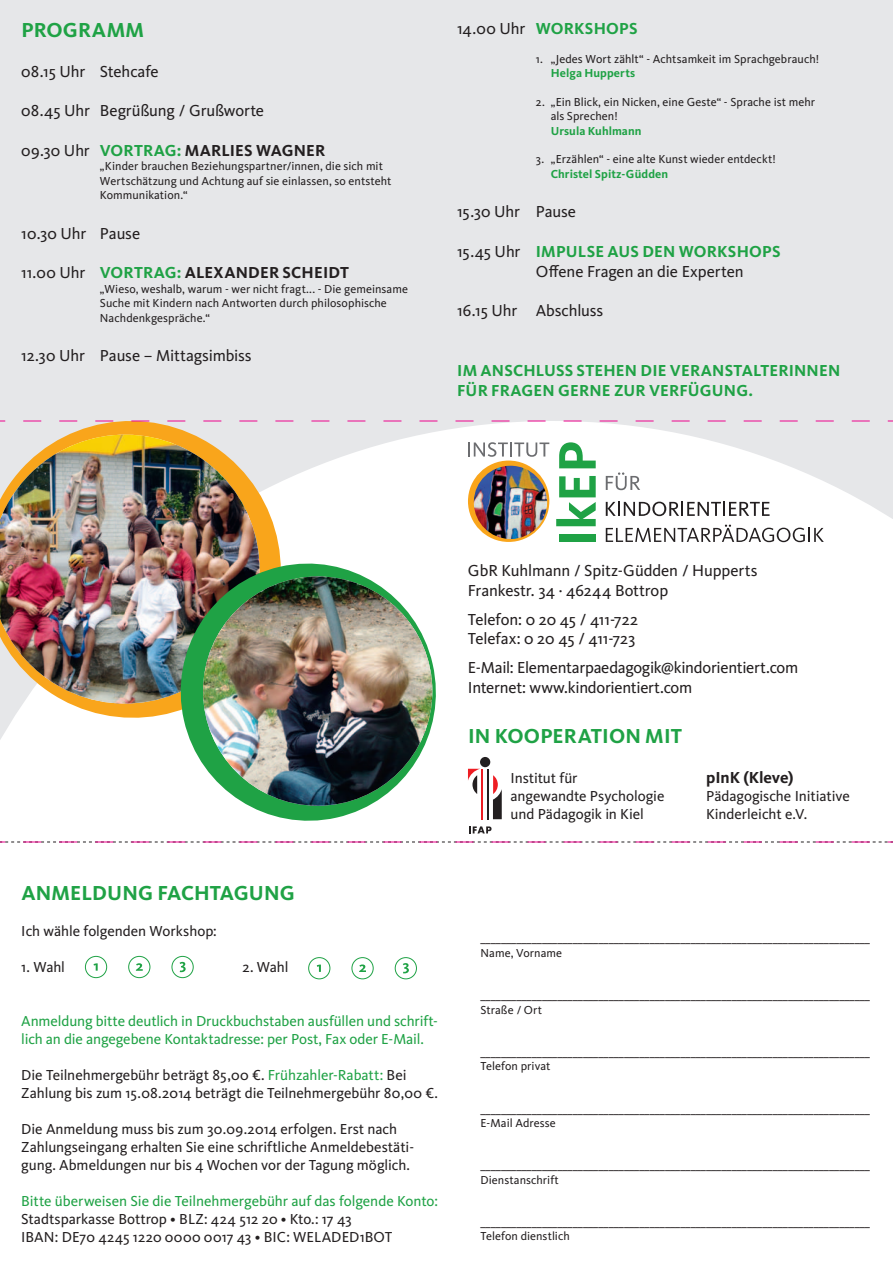
<style>
.page{position:relative;width:893px;height:1263px;background:#e6e7e9}
.page>*{position:absolute;margin:0;border:0;box-sizing:border-box;transform-origin:0 0}
.t1{font:700 21px "Kievit Pro";letter-spacing:.01em;color:#1fa245}
.t2{font:16.5px/19.8px "Kievit Pro";letter-spacing:-.01em;color:#231f20}
.t3{font:700 16.5px/19.8px "Kievit Pro";letter-spacing:.01em;color:#1fa245}
.t4{font:700 16.5px "Kievit Pro";letter-spacing:.01em;color:#231f20}
.t5{font:15px/18px "Kievit Pro";letter-spacing:-.005em;color:#231f20}
.t6{font:15px/18px "Kievit Pro";letter-spacing:-.005em;color:#1fa245}
.t7{font:12.75px "Kievit Pro";color:#231f20}
.t8{font:12px/14.4px "Kievit Pro";letter-spacing:.005em;color:#231f20}
.t9{font:700 12px "Kievit Pro";letter-spacing:.01em;color:#1fa245}
.s1{font-weight:400}
.s2{color:#1fa245}
.s3{font-weight:400;color:#231f20}
.s4{font-weight:700;color:#1fa245}
</style>
<div class="page">
<div style="left:0;top:422px;width:893px;height:841px;background:#fff"></div>
<svg style="left:468px;top:442px;width:81px;height:15px"></svg>
<svg style="left:606px;top:502px;width:163px;height:14px;background:#b3b2b2"></svg>
<svg style="left:606px;top:524px;width:218px;height:18px;background:#cac9ca"></svg>
<svg style="left:606px;top:472px;width:34px;height:18px"></svg>
<div style="left:559px;top:534px;width:37px;height:8px;background:#1fa245"></div>
<svg style="left:556px;top:476px;width:40px;height:50px;background:#8dcfa0"></svg>
<svg style="left:559px;top:442px;width:37px;height:26px"></svg>
<svg style="left:468px;top:461px;width:81px;height:81px"></svg>
<img style="left:474px;top:466px;width:73px;height:73px;border-radius:36px">
<svg style="left:0;top:420px;width:301px;height:318px;fill:#fff"></svg>
<svg style="left:0;top:420px;width:278px;height:302px"></svg>
<img style="left:0;top:435px;width:278px;height:273px">
<img style="left:168px;top:551px;width:280px;height:282px">
<img style="left:203px;top:576px;width:229px;height:230px;border-radius:115px">
<div style="left:172px;top:956px;width:22px;height:22px;border:1px solid #1fa245;border-radius:50%"></div>
<svg style="left:180px;top:962px;width:6px;height:10px"></svg>
<div style="left:85px;top:956px;width:22px;height:22px;border:1px solid #1fa245;border-radius:50%"></div>
<svg style="left:94px;top:963px;width:4px;height:8px"></svg>
<div style="left:128px;top:956px;width:22px;height:22px;border:1px solid #1fa245;border-radius:50%"></div>
<svg style="left:136px;top:963px;width:7px;height:8px"></svg>
<div style="left:395px;top:957px;width:22px;height:22px;border:1px solid #1fa245;border-radius:50%"></div>
<svg style="left:403px;top:963px;width:6px;height:10px"></svg>
<div style="left:308px;top:957px;width:22px;height:22px;border:1px solid #1fa245;border-radius:50%"></div>
<svg style="left:317px;top:964px;width:4px;height:8px"></svg>
<div style="left:352px;top:957px;width:22px;height:22px;border:1px solid #1fa245;border-radius:50%"></div>
<svg style="left:359px;top:964px;width:7px;height:8px"></svg>
<div style="left:468px;top:757px;width:34px;height:76px;background:#fff"></div>
<svg style="left:469px;top:826px;width:22px;height:7px"></svg>
<div style="left:480px;top:757px;width:10px;height:10px;background:#231f20;border-radius:50%"></div>
<hr style="left:481px;top:769px;width:2px;height:50px;background:#ee1d23">
<hr style="left:488px;top:769px;width:1px;height:50px;background:#231f20">
<svg style="left:468px;top:769px;width:11px;height:25px"></svg>
<svg style="left:493px;top:775px;width:9px;height:44px"></svg>
<svg style="left:0;top:421px;width:893px;height:1px"></svg>
<svg style="left:0;top:842px;width:893px;height:1px"></svg>
<p class="t1" style="left:21px;top:18px;width:124px">PROGRAMM</p>
<p class="t2" style="left:21px;top:61px;width:139px">08.15 Uhr Stehcafe</p>
<p class="t2" style="left:21px;top:101px;width:244px">08.45 Uhr Begrüßung / Grußworte</p>
<p class="t4" style="left:21px;top:141px;width:306px"><span class="s1">09.30 Uhr</span> <span class="s2">VORTRAG:</span> MARLIES WAGNER</p>
<p class="t8" style="left:100px;top:159px;width:293px">„Kinder brauchen Beziehungspartner/innen, die sich mit<br>Wertschätzung und Achtung auf sie einlassen, so entsteht<br>Kommunikation.“</p>
<p class="t2" style="left:21px;top:223px;width:120px">10.30 Uhr Pause</p>
<p class="t4" style="left:21px;top:263px;width:329px"><span class="s1">11.00 Uhr</span> <span class="s2">VORTRAG:</span> ALEXANDER SCHEIDT</p>
<p class="t8" style="left:100px;top:281px;width:310px">„Wieso, weshalb, warum - wer nicht fragt... - Die gemeinsame<br>Suche mit Kindern nach Antworten durch philosophische<br>Nachdenkgespräche.“</p>
<p class="t2" style="left:21px;top:346px;width:232px">12.30 Uhr Pause – Mittagsimbiss</p>
<p class="t3" style="left:457px;top:18px;width:182px"><span class="s3">14.00 Uhr</span> WORKSHOPS</p>
<p class="t8" style="left:536px;top:51px;width:285px">1. „Jedes Wort zählt“ - Achtsamkeit im Sprachgebrauch!</p>
<p class="t9" style="left:551px;top:66px;width:86px">Helga Hupperts</p>
<p class="t8" style="left:551px;top:94px;width:266px;text-indent:-15px">2. „Ein Blick, ein Nicken, eine Geste“ - Sprache ist mehr als Sprechen!<br><span class="s4">Ursula Kuhlmann</span></p>
<p class="t8" style="left:551px;top:152px;width:227px;text-indent:-15px">3. „Erzählen“ - eine alte Kunst wieder entdeckt!<br><span class="s4">Christel Spitz-Güdden</span></p>
<p class="t2" style="left:457px;top:202px;width:120px">15.30 Uhr Pause</p>
<p class="t2" style="left:536px;top:241px;width:246px;text-indent:-79px">15.45 Uhr <span class="s4">IMPULSE AUS DEN WORKSHOPS<br></span>Offene Fragen an die Experten</p>
<p class="t2" style="left:457px;top:301px;width:148px">16.15 Uhr Abschluss</p>
<p class="t3" style="left:457px;top:360px;width:385px">IM ANSCHLUSS STEHEN DIE VERANSTALTERINNEN<br>FÜR FRAGEN GERNE ZUR VERFÜGUNG.</p>
<p class="t1" style="left:21px;top:880px;width:275px">ANMELDUNG FACHTAGUNG</p>
<p class="t5" style="left:21px;top:921px;width:197px">Ich wähle folgenden Workshop:</p>
<p class="t5" style="left:21px;top:957px;width:45px">1. Wahl</p>
<p class="t5" style="left:242px;top:957px;width:48px">2. Wahl</p>
<p class="t6" style="left:21px;top:1011px;width:418px">Anmeldung bitte deutlich in Druckbuchstaben ausfüllen und schrift&shy;lich an die angegebene Kontaktadresse: per Post, Fax oder E-Mail.</p>
<p class="t5" style="left:21px;top:1065px;width:418px">Die Teilnehmergebühr beträgt 85,00 €. <span class="s2">Frühzahler-Rabatt:</span> Bei<br>Zahlung bis zum 15.08.2014 beträgt die Teilnehmergebühr 80,00 €.</p>
<p class="t5" style="left:21px;top:1119px;width:394px">Die Anmeldung muss bis zum 30.09.2014 erfolgen. Erst nach<br>Zahlungseingang erhalten Sie eine schriftliche Anmeldebestäti&shy;gung. Abmeldungen nur bis 4 Wochen vor der Tagung möglich.</p>
<p class="t6" style="left:21px;top:1191px;width:418px">Bitte überweisen Sie die Teilnehmergebühr auf das folgende Konto:</p>
<p class="t5" style="left:21px;top:1209px;width:332px">Stadtsparkasse Bottrop • BLZ: 424 512 20 • Kto.: 17 43</p>
<p class="t5" style="left:21px;top:1227px;width:373px">IBAN: DE70 4245 1220 0000 0017 43 • BIC: WELADED1BOT</p>
<p class="t2" style="left:468px;top:560px;width:291px">GbR Kuhlmann / Spitz-Güdden / Hupperts</p>
<p class="t2" style="left:468px;top:580px;width:202px">Frankestr. 34 · 46244 Bottrop</p>
<p class="t2" style="left:468px;top:609px;width:172px">Telefon: 0 20 45 / 411-722</p>
<p class="t2" style="left:468px;top:629px;width:169px">Telefax: 0 20 45 / 411-723</p>
<p class="t2" style="left:468px;top:658px;width:332px">E-Mail: Elementarpaedagogik@kindorientiert.com</p>
<p class="t2" style="left:468px;top:677px;width:226px">Internet: www.kindorientiert.com</p>
<p class="t1" style="left:468px;top:723px;width:215px">IN KOOPERATION MIT</p>
<p class="t5" style="left:510px;top:769px;width:69px">Institut für</p>
<p class="t5" style="left:510px;top:787px;width:155px">angewandte Psychologie</p>
<p class="t5" style="left:510px;top:805px;width:135px">und Pädagogik in Kiel</p>
<p class="t4" style="left:706px;top:768px;width:89px">pInK (Kleve)</p>
<p class="t5" style="left:706px;top:787px;width:145px">Pädagogische Initiative<br>Kinderleicht e.V.</p>
<p class="t7" style="left:480px;top:930px;width:391px">____________________________________________________________________________</p>
<p class="t8" style="left:480px;top:945px;width:83px">Name, Vorname</p>
<p class="t7" style="left:480px;top:987px;width:391px">____________________________________________________________________________</p>
<p class="t8" style="left:480px;top:1002px;width:63px">Straße / Ort</p>
<p class="t7" style="left:480px;top:1044px;width:391px">____________________________________________________________________________</p>
<p class="t8" style="left:480px;top:1059px;width:71px">Telefon privat</p>
<p class="t7" style="left:480px;top:1100px;width:391px">____________________________________________________________________________</p>
<p class="t8" style="left:480px;top:1115px;width:77px">E-Mail Adresse</p>
<p class="t7" style="left:480px;top:1157px;width:391px">____________________________________________________________________________</p>
<p class="t8" style="left:480px;top:1172px;width:80px">Dienstanschrift</p>
<p class="t7" style="left:480px;top:1214px;width:391px">____________________________________________________________________________</p>
<p class="t8" style="left:480px;top:1229px;width:91px">Telefon dienstlich</p>
</div>
